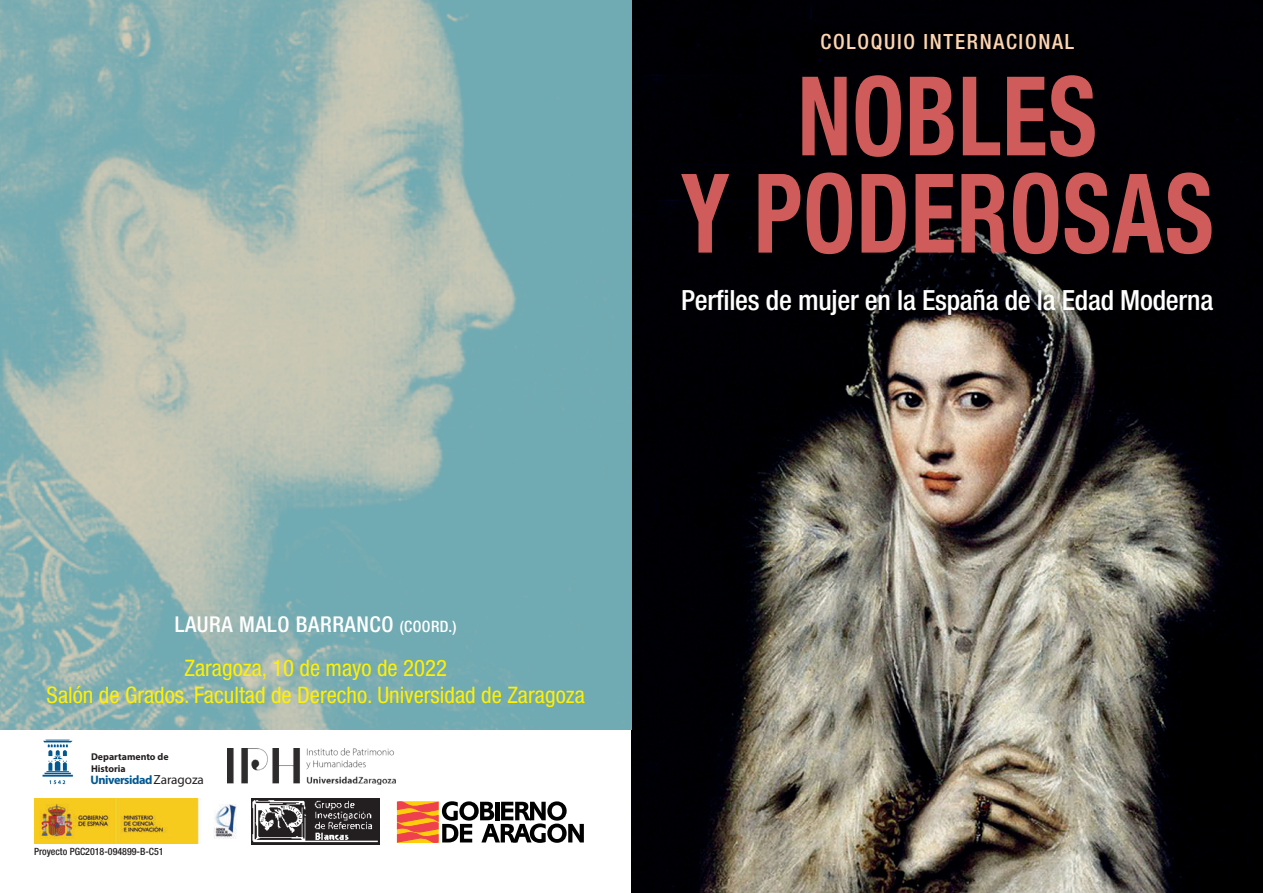
<style>
.page{position:relative;width:1263px;height:893px;background:#fff}
.page>*{position:absolute;margin:0;border:0;box-sizing:border-box;transform-origin:0 0}
.t1{font:700 condensed 109.95px/97.2px "Helvetica Neue LT Std";letter-spacing:.01em;color:#cf5c5b;text-align:center;scale:.85 1}
.t2{font:500 condensed 27.9px "Helvetica Neue LT Std";letter-spacing:-.01em;color:#fff}
.t3{font:condensed 22.8px/27.3px "Helvetica Neue LT Std";color:#fff101;text-align:center}
.t4{font:500 condensed 21.75px "Helvetica Neue LT Std";letter-spacing:.025em;color:#fff}
.t5{font:500 condensed 21px "Helvetica Neue LT Std";letter-spacing:.08em;color:#fdd5b0}
.t6{font:700 12.3px "Myriad Pro";letter-spacing:-.035em;color:#015891}
.t7{font:500 condensed 9.9px "Helvetica Neue LT Std";color:#231f20}
.t8{font:700 9.9px/11.9px "Myriad Pro";color:#231f20}
.s1{font-size:15.75px}
.s2{font-weight:400;font-size:13.2px;color:#231f20}
</style>
<div class="page">
<img style="left:631px;top:0;width:632px;height:893px">
<img style="left:0;top:0;width:631px;height:730px">
<img style="left:34px;top:798px;width:203px;height:46px">
<img style="left:227px;top:749px;width:168px;height:36px">
<svg style="left:43px;top:740px;width:30px;height:44px"></svg>
<svg style="left:396px;top:801px;width:1px;height:42px"></svg>
<svg style="left:397px;top:801px;width:187px;height:42px"></svg>
<img style="left:252px;top:798px;width:128px;height:46px">
<p class="t5" style="left:820px;top:29px;width:255px">COLOQUIO INTERNACIONAL</p>
<h1 class="t1" style="left:681px;top:66px;width:628px">NOBLES<br>Y PODEROSAS</h1>
<p class="t2" style="left:681px;top:284px;width:534px">Perfiles de mujer en la España de la Edad Moderna</p>
<p class="t4" style="left:175px;top:611px;width:283px">LAURA MALO BARRANCO <span class="s1">(COORD.)</span></p>
<p class="t3" style="left:47px;top:654px;width:540px">Zaragoza, 10 de mayo de 2022<br>Salón de Grados. Facultad de Derecho. Universidad de Zaragoza</p>
<p class="t8" style="left:91px;top:751px;width:79px">Departamento de<br>Historia</p>
<p class="t6" style="left:90px;top:771px;width:115px">Universidad<span class="s2">Zaragoza</span></p>
<p class="t7" style="left:34px;top:845px;width:131px">Proyecto PGC2018-094899-B-C51</p>
</div>
